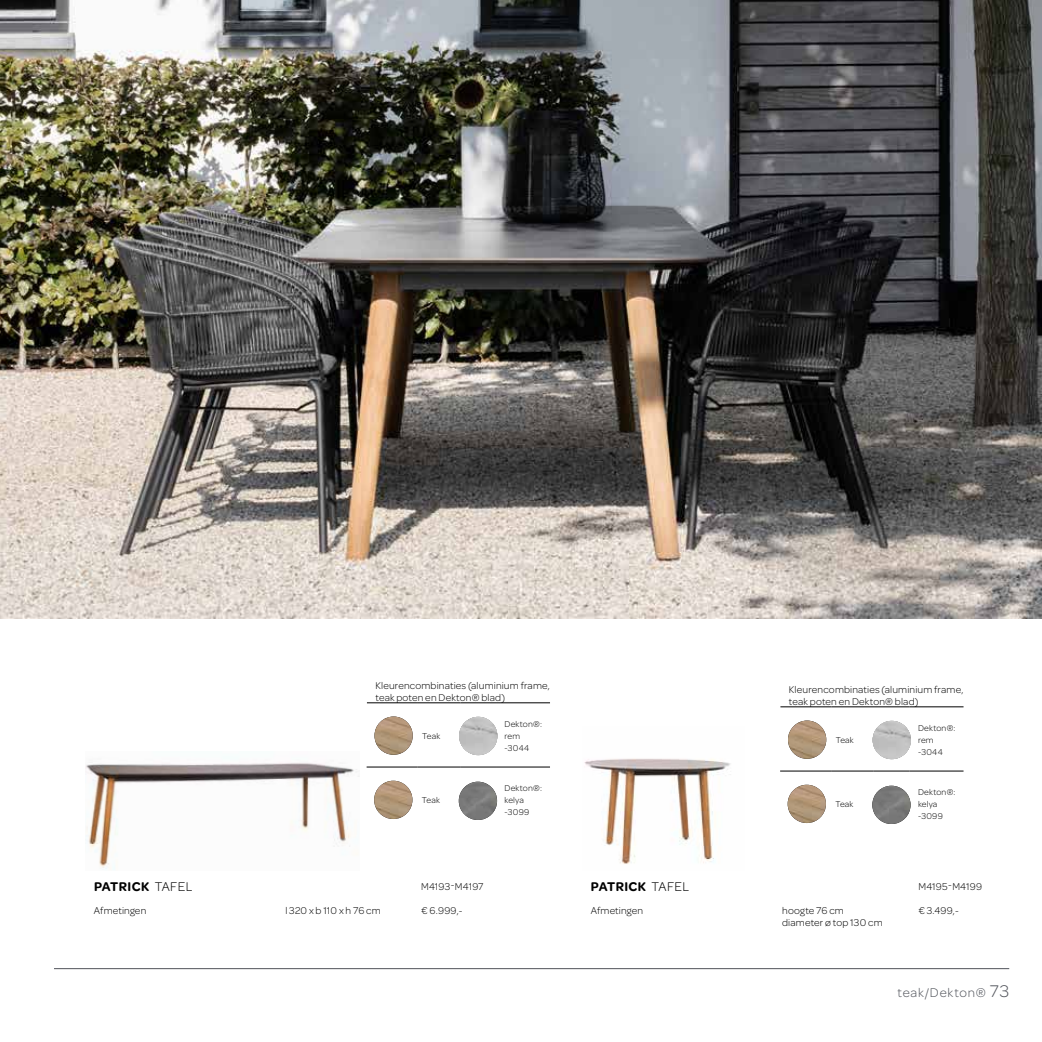
<style>
.page{position:relative;width:1042px;height:1042px;background:#fff}
.page>*{position:absolute;margin:0;border:0;box-sizing:border-box;transform-origin:0 0}
.t1{font:600 13.5px "Omnes";letter-spacing:.03em;color:#000}
.t2{font:300 13.5px "Omnes";letter-spacing:.06em;color:#50535a}
.t3{font:300 10.5px/12px "Omnes";letter-spacing:.015em;color:#000}
.t4{font:300 9px/12px "Omnes";letter-spacing:.02em;color:#000}
.s1{font-weight:300}
.s2{font-size:18px}
</style>
<div class="page">
<img style="left:0;top:0;width:1042px;height:618px">
<img style="left:85px;top:762px;width:274px;height:108px">
<img style="left:584px;top:758px;width:147px;height:106px">
<hr style="left:54px;top:968px;width:955px;height:1px;background:#50535a">
<img style="left:374px;top:716px;width:39px;height:39px;border-radius:19px">
<hr style="left:367px;top:702px;width:51px;height:1px;background:#000">
<hr style="left:418px;top:702px;width:42px;height:1px;background:#000">
<hr style="left:460px;top:702px;width:36px;height:1px;background:#000">
<hr style="left:496px;top:702px;width:54px;height:1px;background:#000">
<img style="left:459px;top:717px;width:38px;height:38px;border-radius:19px">
<img style="left:374px;top:781px;width:38px;height:38px;border-radius:19px">
<hr style="left:367px;top:767px;width:51px;height:1px;background:#000">
<hr style="left:418px;top:767px;width:42px;height:1px;background:#000">
<hr style="left:460px;top:767px;width:36px;height:1px;background:#000">
<hr style="left:496px;top:767px;width:54px;height:1px;background:#000">
<img style="left:459px;top:782px;width:38px;height:38px;border-radius:19px">
<img style="left:788px;top:720px;width:38px;height:39px;border-radius:19px">
<hr style="left:780px;top:706px;width:51px;height:1px;background:#000">
<hr style="left:831px;top:706px;width:43px;height:1px;background:#000">
<hr style="left:874px;top:706px;width:35px;height:1px;background:#000">
<hr style="left:909px;top:706px;width:54px;height:1px;background:#000">
<img style="left:872px;top:721px;width:39px;height:38px;border-radius:19px">
<img style="left:787px;top:785px;width:39px;height:38px;border-radius:19px">
<hr style="left:780px;top:771px;width:51px;height:1px;background:#000">
<hr style="left:831px;top:771px;width:42px;height:1px;background:#000">
<hr style="left:873px;top:771px;width:36px;height:1px;background:#000">
<hr style="left:909px;top:771px;width:54px;height:1px;background:#000">
<img style="left:872px;top:786px;width:38px;height:38px;border-radius:19px">
<p class="t3" style="left:375px;top:679px;width:176px">Kleurencombinaties (aluminium frame, teak poten en Dekton® blad)</p>
<p class="t4" style="left:422px;top:730px;width:20px">Teak</p>
<p class="t4" style="left:504px;top:718px;width:39px">Dekton®: rem -3044</p>
<p class="t3" style="left:789px;top:683px;width:176px">Kleurencombinaties (aluminium frame, teak poten en Dekton® blad)</p>
<p class="t4" style="left:836px;top:734px;width:20px">Teak</p>
<p class="t4" style="left:918px;top:722px;width:39px">Dekton®: rem -3044</p>
<p class="t4" style="left:422px;top:794px;width:20px">Teak</p>
<p class="t4" style="left:504px;top:782px;width:39px">Dekton®: kelya -3099</p>
<p class="t4" style="left:835px;top:798px;width:20px">Teak</p>
<p class="t4" style="left:918px;top:786px;width:39px">Dekton®: kelya -3099</p>
<p class="t1" style="left:94px;top:877px;width:100px">PATRICK <span class="s1">TAFEL</span></p>
<p class="t3" style="left:421px;top:879px;width:64px">M4193-M4197</p>
<p class="t3" style="left:94px;top:903px;width:54px">Afmetingen</p>
<p class="t3" style="left:285px;top:903px;width:97px">l 320 x b 110 x h 76 cm</p>
<p class="t3" style="left:421px;top:903px;width:43px">€ 6.999,-</p>
<p class="t1" style="left:591px;top:877px;width:100px">PATRICK <span class="s1">TAFEL</span></p>
<p class="t3" style="left:918px;top:879px;width:65px">M4195-M4199</p>
<p class="t3" style="left:591px;top:903px;width:54px">Afmetingen</p>
<p class="t3" style="left:782px;top:903px;width:102px">hoogte 76 cm diameter ø top 130 cm</p>
<p class="t3" style="left:918px;top:903px;width:42px">€ 3.499,-</p>
<p class="t2" style="left:897px;top:983px;width:113px">teak/Dekton® <span class="s2">73</span></p>
</div>
